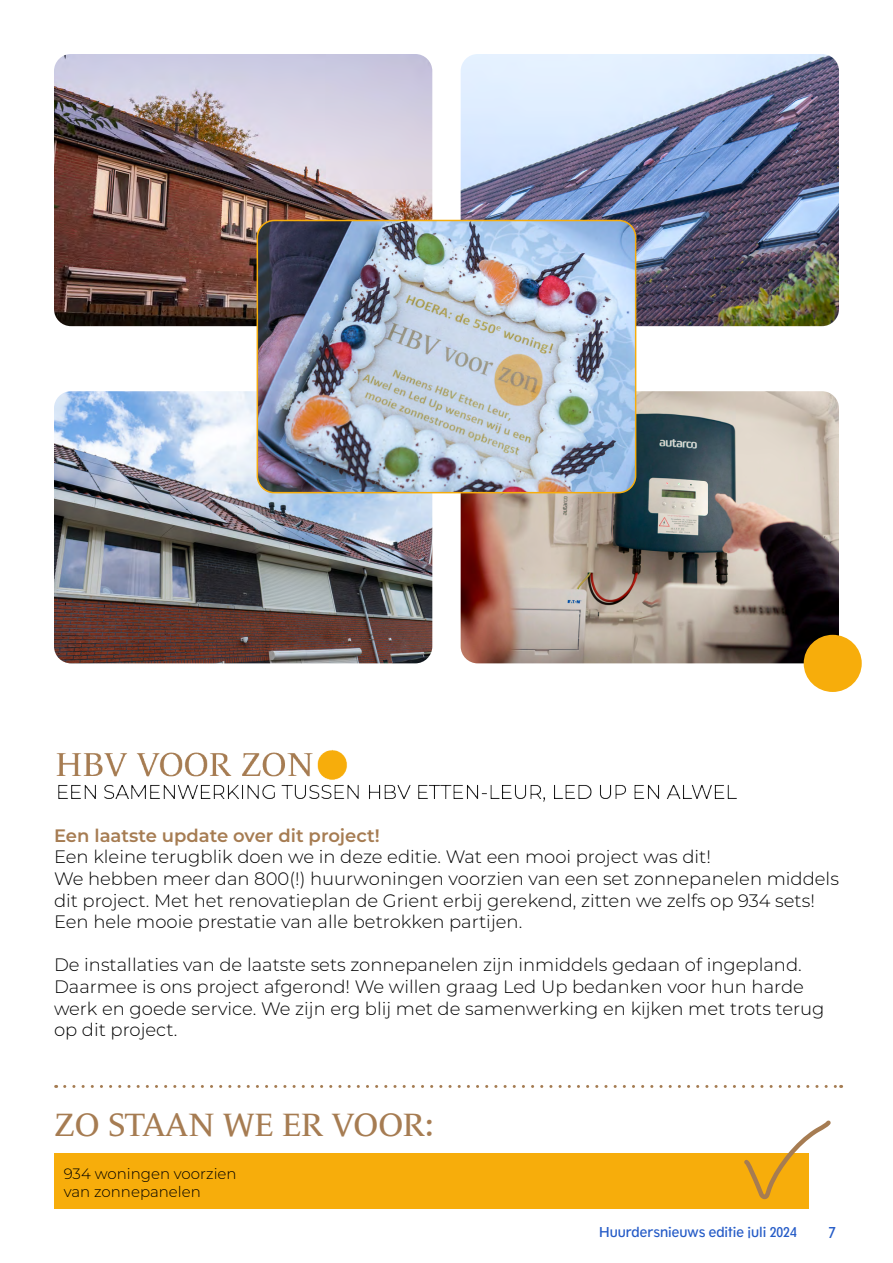
<style>
.page{position:relative;width:893px;height:1263px;background:#fff}
.page>*{position:absolute;margin:0;border:0;box-sizing:border-box;transform-origin:0 0}
.t1{font:33px "Le Monde Journal Std";color:#a67c52}
.t2{font:300 18px/21.6px "Montserrat";color:#000}
.t3{font:600 18px "Montserrat";color:#a67c52}
.t4{font:300 15px/18px "Montserrat";color:#000}
.t5{font:15px "Tw Cen Class MT Std";color:#265cc7}
.t6{font:13.5px "Tw Cen Class MT Std";color:#265cc7}
</style>
<div class="page">
<hr style="left:0;top:0;width:1px;height:1263px;background:#275da8">
<img style="left:0;top:0;width:1px;height:440px">
<img style="left:56px;top:750px;width:681px;height:52px">
<div style="left:54px;top:1154px;width:754px;height:55px;background:#f7ad0b"></div>
<svg style="left:65px;top:1085px;width:777px;height:3px"></svg>
<img style="left:54px;top:391px;width:378px;height:272px">
<img style="left:54px;top:54px;width:378px;height:272px">
<img style="left:461px;top:391px;width:378px;height:272px">
<img style="left:461px;top:54px;width:378px;height:272px">
<div style="left:804px;top:635px;width:58px;height:57px;background:#f7ad0b;border-radius:50%"></div>
<img style="left:257px;top:220px;width:379px;height:273px">
<div style="left:257px;top:220px;width:379px;height:273px;border:2px solid #f7ad0b;border-radius:17px"></div>
<svg style="left:740px;top:1120px;width:91px;height:82px"></svg>
<p class="t3" style="left:54px;top:822px;width:327px">Een laatste update over dit project!</p>
<p class="t2" style="left:54px;top:845px;width:786px">Een kleine terugblik doen we in deze editie. Wat een mooi project was dit!<br>We hebben meer dan 800(!) huurwoningen voorzien van een set zonnepanelen middels dit project. Met het renovatieplan de Grient erbij gerekend, zitten we zelfs op 934 sets!<br>Een hele mooie prestatie van alle betrokken partijen.</p>
<p class="t2" style="left:54px;top:953px;width:772px">De installaties van de laatste sets zonnepanelen zijn inmiddels gedaan of ingepland.<br>Daarmee is ons project afgerond! We willen graag Led Up bedanken voor hun harde werk en goede service. We zijn erg blij met de samenwerking en kijken met trots terug op dit project.</p>
<h1 class="t1" style="left:54px;top:1106px;width:381px">ZO STAAN WE ER VOOR:</h1>
<p class="t4" style="left:64px;top:1164px;width:174px">934 woningen voorzien van zonnepanelen</p>
<p class="t6" style="left:599px;top:1223px;width:199px">Huurdersnieuws editie juli 2024</p>
<p class="t5" style="left:829px;top:1223px;width:9px">7</p>
</div>
